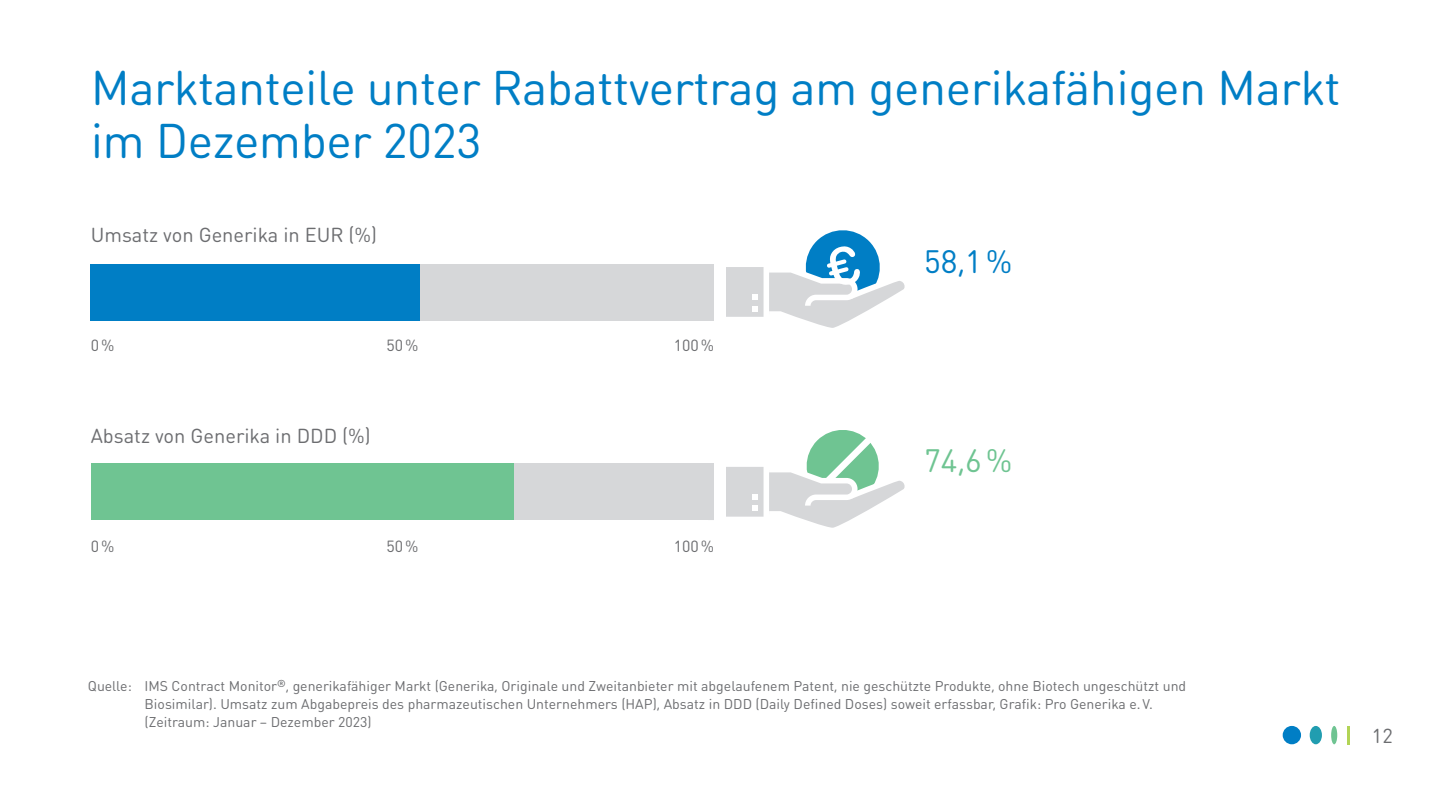
<style>
.page{position:relative;width:1440px;height:811px;background:#fff}
.page>*{position:absolute;margin:0;border:0;box-sizing:border-box;transform-origin:0 0}
.t1{font:48px/52.8px "DIN Round OT";letter-spacing:-.01em;color:#007ec5}
.t2{font:32px "DIN Round OT";color:#007ec5}
.t3{font:32px "DIN Round OT";color:#6fc492}
.t4{font:20px "DIN Round OT";color:#6c6d70}
.t5{font:16px "DIN Round OT";color:#6c6d70}
.t6{font:14px/18px "DIN Round OT";color:#6c6d70}
</style>
<div class="page">
<svg style="left:708px;top:230px;width:197px;height:98px"></svg>
<svg style="left:726px;top:430px;width:179px;height:98px"></svg>
<div style="left:91px;top:264px;width:623px;height:56px;background:#d6d7d9"></div>
<div style="left:91px;top:264px;width:329px;height:56px;background:#007ec5"></div>
<div style="left:91px;top:463px;width:623px;height:57px;background:#d6d7d9"></div>
<div style="left:91px;top:463px;width:423px;height:57px;background:#6fc492"></div>
<div style="left:714px;top:259px;width:12px;height:266px;background:#fff"></div>
<div style="left:1283px;top:726px;width:18px;height:18px;background:#007ec5;border-radius:50%"></div>
<div style="left:1331px;top:726px;width:6px;height:18px;background:#6fc492;border-radius:50%"></div>
<svg style="left:1347px;top:726px;width:2px;height:18px"></svg>
<div style="left:1310px;top:726px;width:12px;height:18px;background:#219db0;border-radius:50%"></div>
<h1 class="t1" style="left:91px;top:60px;width:1251px">Marktanteile unter Rabattvertrag am generikafähigen Markt im Dezember 2023</h1>
<h3 class="t4" style="left:91px;top:222px;width:288px">Umsatz von Generika in EUR (%)</h3>
<p class="t5" style="left:91px;top:335px;width:25px">0%</p>
<p class="t5" style="left:387px;top:335px;width:34px">50%</p>
<h3 class="t4" style="left:91px;top:423px;width:282px">Absatz von Generika in DDD (%)</h3>
<p class="t5" style="left:91px;top:536px;width:25px">0%</p>
<p class="t5" style="left:387px;top:536px;width:34px">50%</p>
<p class="t5" style="left:674px;top:335px;width:42px">100%</p>
<p class="t5" style="left:674px;top:536px;width:42px">100%</p>
<h2 class="t2" style="left:924px;top:241px;width:90px">58,1%</h2>
<h2 class="t3" style="left:924px;top:441px;width:90px">74,6%</h2>
<p class="t6" style="left:145px;top:677px;width:1043px;text-indent:-57px">Quelle: IMS Contract Monitor<sup>®</sup>, generikafähiger Markt (Generika, Originale und Zweitanbieter mit abgelaufenem Patent, nie geschützte Produkte, ohne Biotech ungeschützt und<br>Biosimilar). Umsatz zum Abgabepreis des pharmazeutischen Unternehmers (HAP), Absatz in DDD (Daily Defined Doses) soweit erfassbar, Grafik: Pro Generika e.V. (Zeitraum: Januar – Dezember 2023)</p>
<h3 class="t4" style="left:1372px;top:724px;width:22px">12</h3>
</div>
